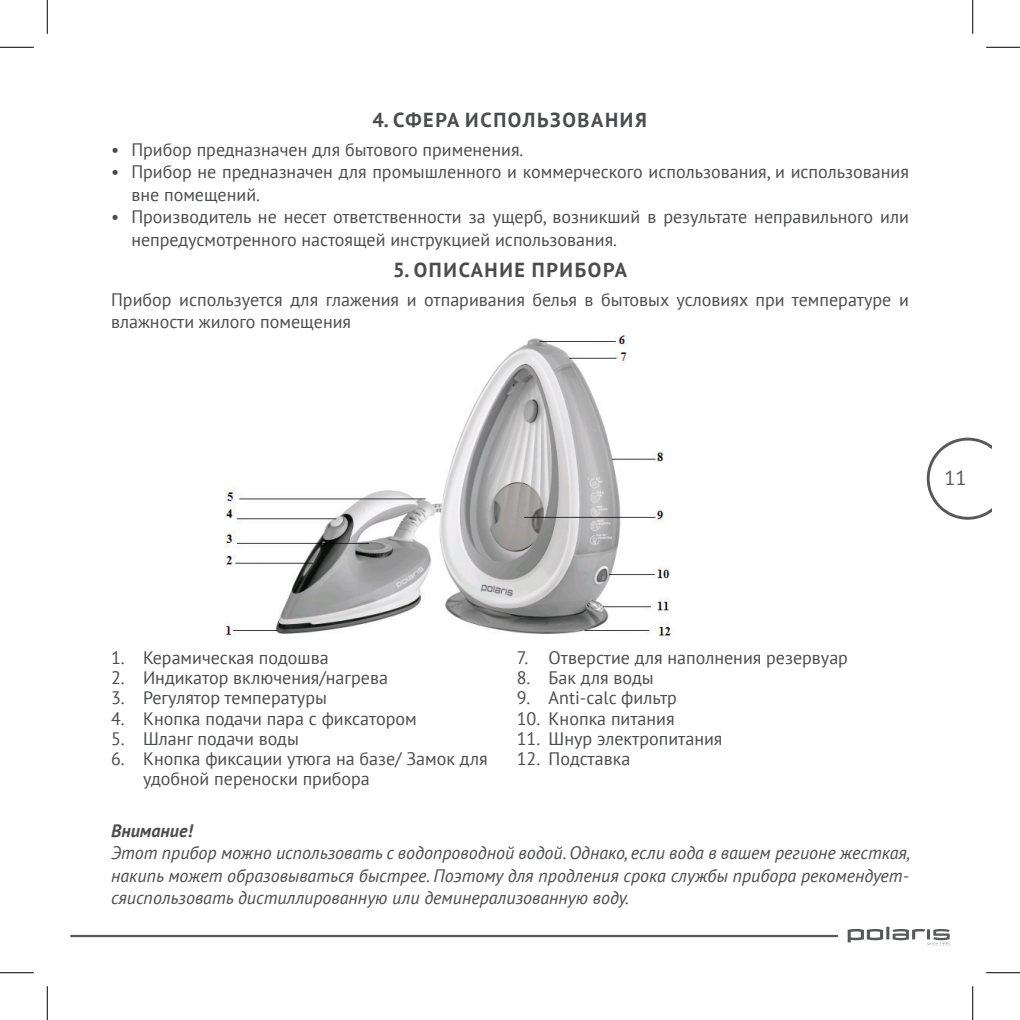
<style>
.page{position:relative;width:1020px;height:1020px;background:#fff}
.page>*{position:absolute;margin:0;border:0;box-sizing:border-box;transform-origin:0 0}
.t1{font:700 20.25px "PT Sans";letter-spacing:.08em;color:#4b4c4d}
.t2{font:20.25px "PT Sans";color:#57585a}
.Сommon_text{font:18px/22.5px "PT Sans";color:#4b4c4d}
.Attention{font:italic 18px/22.5px "PT Sans";color:#4b4c4d;text-align:justify}
.H_attention{font:italic 700 18px "PT Sans";color:#4b4c4d}
</style>
<div class="page">
<svg style="left:926px;top:437px;width:65px;height:82px"></svg>
<svg style="left:847px;top:926px;width:102px;height:19px"></svg>
<hr style="left:70px;top:934px;width:767px;height:3px;background:#57585a">
<img style="left:224px;top:334px;width:448px;height:306px">
<hr style="left:0;top:47px;width:34px;height:1px;background:#000">
<hr style="left:986px;top:47px;width:33px;height:1px;background:#000">
<hr style="left:0;top:972px;width:34px;height:1px;background:#000">
<hr style="left:986px;top:972px;width:33px;height:1px;background:#000">
<hr style="left:47px;top:0;width:1px;height:34px;background:#000">
<hr style="left:47px;top:986px;width:1px;height:33px;background:#000">
<hr style="left:972px;top:0;width:1px;height:34px;background:#000">
<hr style="left:972px;top:986px;width:1px;height:33px;background:#000">
<h1 class="t1" style="left:372px;top:106px;width:276px">4. СФЕРА ИСПОЛЬЗОВАНИЯ</h1>
<p class="Сommon_text" style="left:111px;top:138px;width:414px">• Прибор предназначен для бытового применения.</p>
<p class="Сommon_text" style="left:131px;top:160px;width:778px;text-indent:-20px">• Прибор не предназначен для промышленного и коммерческого использования, и использования вне помещений.</p>
<p class="Сommon_text" style="left:131px;top:205px;width:778px;text-indent:-20px">• Производитель не несет ответственности за ущерб, возникший в результате неправильного или непредусмотренного настоящей инструкцией использования.</p>
<h1 class="t1" style="left:393px;top:256px;width:235px">5. ОПИСАНИЕ ПРИБОРА</h1>
<p class="Сommon_text" style="left:111px;top:288px;width:799px">Прибор используется для глажения и отпаривания белья в бытовых условиях при температуре и влажности жилого помещения</p>
<p class="t2" style="left:944px;top:464px;width:24px">11</p>
<p class="Сommon_text" style="left:111px;top:645px;width:219px">1. Керамическая подошва</p>
<p class="Сommon_text" style="left:111px;top:666px;width:278px">2. Индикатор включения/нагрева</p>
<p class="Сommon_text" style="left:111px;top:686px;width:217px">3. Регулятор температуры</p>
<p class="Сommon_text" style="left:111px;top:706px;width:307px">4. Кнопка подачи пара с фиксатором</p>
<p class="Сommon_text" style="left:111px;top:726px;width:189px">5. Шланг подачи воды</p>
<p class="Сommon_text" style="left:143px;top:748px;width:346px;line-height:20.2px;text-indent:-32px">6. Кнопка фиксации утюга на базе/ Замок для удобной переноски прибора</p>
<p class="Сommon_text" style="left:516px;top:645px;width:333px">7. Отверстие для наполнения резервуар</p>
<p class="Сommon_text" style="left:516px;top:666px;width:138px">8. Бак для воды</p>
<p class="Сommon_text" style="left:516px;top:686px;width:162px">9. Anti-calc фильтр</p>
<p class="Сommon_text" style="left:516px;top:706px;width:159px">10. Кнопка питания</p>
<p class="Сommon_text" style="left:516px;top:726px;width:207px">11. Шнур электропитания</p>
<p class="Сommon_text" style="left:516px;top:747px;width:115px">12. Подставка</p>
<p class="H_attention" style="left:111px;top:818px;width:83px">Внимание!</p>
<p class="Attention" style="left:111px;top:841px;width:800px">Этот прибор можно использовать с водопроводной водой. Однако, если вода в вашем регионе жесткая, накипь может образовываться быстрее. Поэтому для продления срока службы прибора рекомендует&shy;сяиспользовать дистиллированную или деминерализованную воду.</p>
</div>
